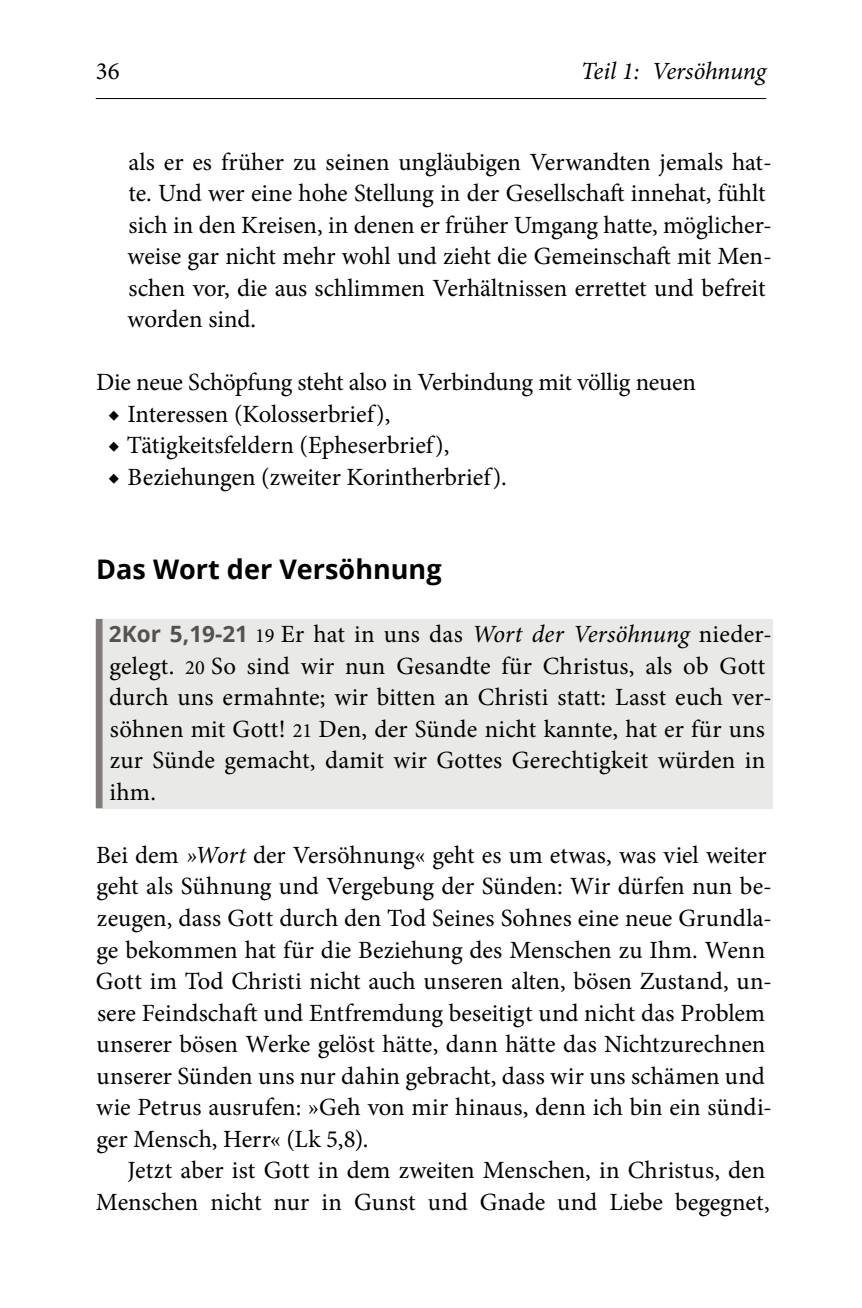
<style>
.page{position:relative;width:862px;height:1308px;background:#fff}
.page>*{position:absolute;margin:0;border:0;box-sizing:border-box;transform-origin:0 0}
.t1{font:700 27px "Open Sans";color:#000}
.t2{font:24.75px/31.5px "Minion Pro";color:#000}
.t3{font:italic 24.75px "Minion Pro";letter-spacing:-.01em;color:#000}
.s1{font-family:"Open Sans";font-weight:700;font-size:22.5px;color:#55524e}
.s2{font-size:20.25px}
.s3{font-style:italic}
</style>
<div class="page">
<hr style="left:96px;top:98px;width:669px;height:1px;background:#000">
<div style="left:103px;top:619px;width:669px;height:189px;background:#e9e9e8"></div>
<div style="left:96px;top:619px;width:6px;height:189px;background:#7f7c7a"></div>
<p class="t2" style="left:96px;top:56px;width:25px">36</p>
<p class="t3" style="left:580px;top:54px;width:187px">Teil 1: Versöhnung</p>
<p class="t2" style="left:127px;top:146px;width:645px">als er es früher zu seinen ungläubigen Verwandten jemals hat&shy;te. Und wer eine hohe Stellung in der Gesellschaft innehat, fühlt sich in den Kreisen, in denen er früher Umgang hatte, möglicher&shy;weise gar nicht mehr wohl und zieht die Gemeinschaft mit Men&shy;schen vor, die aus schlimmen Verhältnissen errettet und befreit worden sind.</p>
<p class="t2" style="left:96px;top:367px;width:601px">Die neue Schöpfung steht also in Verbindung mit völlig neuen</p>
<p class="t2" style="left:108px;top:398px;width:283px">◆ Interessen (Kolosserbrief),</p>
<p class="t2" style="left:108px;top:430px;width:342px">◆ Tätigkeitsfeldern (Epheserbrief),</p>
<p class="t2" style="left:108px;top:461px;width:400px">◆ Beziehungen (zweiter Korintherbrief).</p>
<p class="t1" style="left:96px;top:550px;width:346px">Das Wort der Versöhnung</p>
<p class="t2" style="left:109px;top:619px;width:664px"><span class="s1">2Kor 5,19-21</span> <span class="s2">19</span> Er hat in uns das <span class="s3">Wort der Versöhnung</span> nieder&shy;gelegt. <span class="s2">20</span> So sind wir nun Gesandte für Christus, als ob Gott durch uns ermahnte; wir bitten an Christi statt: Lasst euch ver&shy;söhnen mit Gott! <span class="s2">21</span> Den, der Sünde nicht kannte, hat er für uns zur Sünde gemacht, damit wir Gottes Gerechtigkeit würden in ihm.</p>
<p class="t2" style="left:96px;top:839px;width:677px">Bei dem <span class="s3">»Wort</span> der Versöhnung« geht es um etwas, was viel weiter geht als Sühnung und Vergebung der Sünden: Wir dürfen nun be&shy;zeugen, dass Gott durch den Tod Seines Sohnes eine neue Grundla&shy;ge bekommen hat für die Beziehung des Menschen zu Ihm. Wenn Gott im Tod Christi nicht auch unseren alten, bösen Zustand, un&shy;sere Feindschaft und Entfremdung beseitigt und nicht das Problem unserer bösen Werke gelöst hätte, dann hätte das Nichtzurechnen unserer Sünden uns nur dahin gebracht, dass wir uns schämen und wie Petrus ausrufen: »Geh von mir hinaus, denn ich bin ein sündi&shy;ger Mensch, Herr« (Lk 5,8).</p>
<p class="t2" style="left:96px;top:1154px;width:675px;text-align:right">Jetzt aber ist Gott in dem zweiten Menschen, in Christus, den<br>Menschen nicht nur in Gunst und Gnade und Liebe begegnet,</p>
</div>
